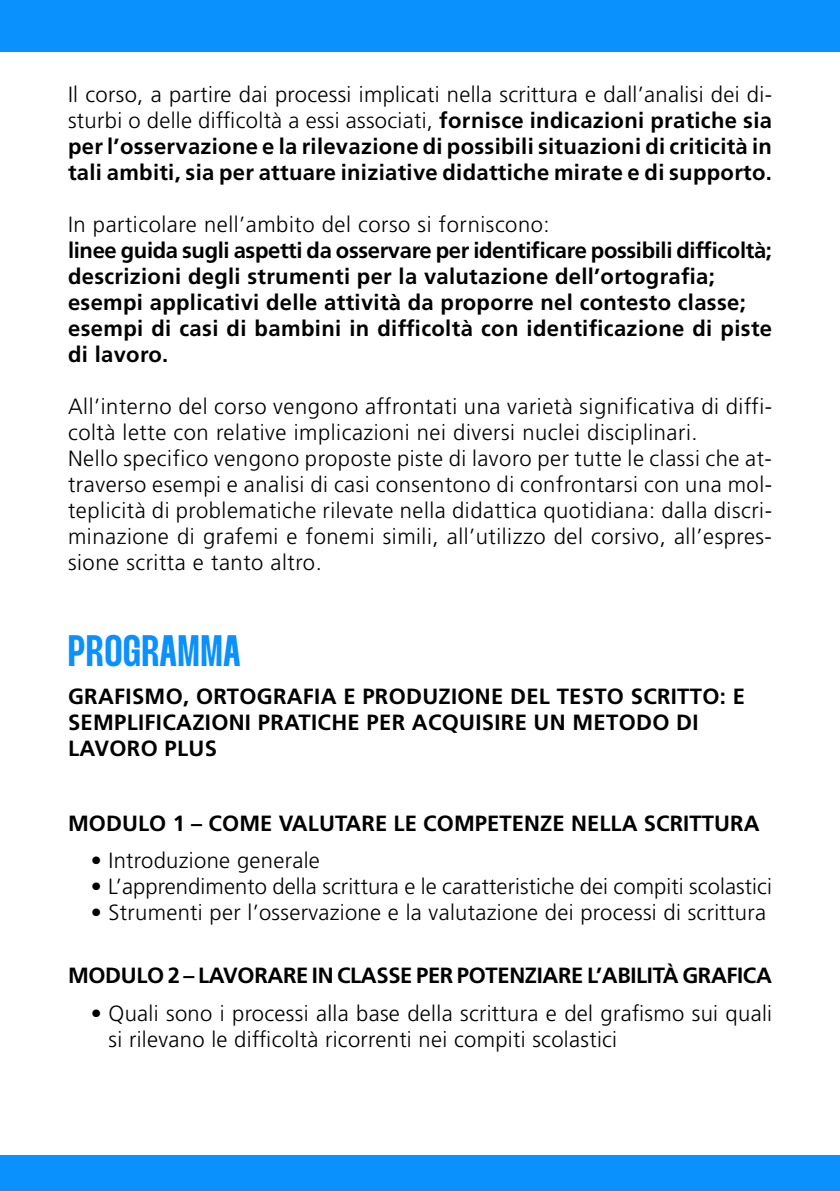
<style>
.page{position:relative;width:840px;height:1191px;background:#fff}
.page>*{position:absolute;margin:0;border:0;box-sizing:border-box;transform-origin:0 0}
.t1{font:44px "Thunder Semi Bold LC";letter-spacing:.025em;color:#0a91fe}
.t2{font:700 22px/26px "Frutiger LT Std";letter-spacing:.015em;color:#000}
.t3{font:300 22px/26px "Frutiger LT Std";letter-spacing:.025em;color:#000}
.t4{font:300 22px "Frutiger LT Std";letter-spacing:.005em;color:#000}
.t5{font:700 22px "Frutiger LT Std";letter-spacing:-.015em;color:#000}
.s1{font-weight:300}
</style>
<div class="page">
<div style="left:0;top:0;width:839px;height:51px;background:#0a91fe"></div>
<div style="left:0;top:1155px;width:839px;height:36px;background:#0a91fe"></div>
<p class="t2" style="left:68px;top:81px;width:705px;text-align:justify"><span class="s1">Il corso, a partire dai processi implicati nella scrittura e dall’analisi dei di&shy;sturbi o delle difficoltà a essi associati,</span> fornisce indicazioni pratiche sia per l’osservazione e la rilevazione di possibili situazioni di criticità in tali ambiti, sia per attuare iniziative didattiche mirate e di supporto.</p>
<p class="t3" style="left:68px;top:211px;width:483px">In particolare nell’ambito del corso si forniscono:</p>
<p class="t2" style="left:68px;top:237px;width:705px">linee guida sugli aspetti da osservare per identificare possibili difficoltà; descrizioni degli strumenti per la valutazione dell’ortografia; esempi applicativi delle attività da proporre nel contesto classe; esempi di casi di bambini in difficoltà con identificazione di piste di lavoro.</p>
<p class="t3" style="left:68px;top:393px;width:705px">All’interno del corso vengono affrontati una varietà significativa di diffi&shy;coltà lette con relative implicazioni nei diversi nuclei disciplinari.<br>Nello specifico vengono proposte piste di lavoro per tutte le classi che at&shy;traverso esempi e analisi di casi consentono di confrontarsi con una mol&shy;teplicità di problematiche rilevate nella didattica quotidiana: dalla discri&shy;minazione di grafemi e fonemi simili, all’utilizzo del corsivo, all’espres&shy;sione scritta e tanto altro.</p>
<h1 class="t1" style="left:68px;top:627px;width:174px">PROGRAMMA</h1>
<p class="t2" style="left:68px;top:683px;width:678px">GRAFISMO, ORTOGRAFIA E PRODUZIONE DEL TESTO SCRITTO: E<br>SEMPLIFICAZIONI PRATICHE PER ACQUISIRE UN METODO DI<br>LAVORO PLUS</p>
<p class="t2" style="left:68px;top:810px;width:692px">MODULO 1 – COME VALUTARE LE COMPETENZE NELLA SCRITTURA</p>
<p class="t3" style="left:91px;top:847px;width:230px">• Introduzione generale</p>
<p class="t4" style="left:91px;top:874px;width:682px">• L’apprendimento della scrittura e le caratteristiche dei compiti scolastici</p>
<p class="t3" style="left:91px;top:899px;width:676px">• Strumenti per l’osservazione e la valutazione dei processi di scrittura</p>
<p class="t5" style="left:68px;top:962px;width:705px">MODULO 2 – LAVORARE IN CLASSE PER POTENZIARE L’ABILITÀ GRAFICA</p>
<p class="t3" style="left:108px;top:1000px;width:664px;text-indent:-18px">• Quali sono i processi alla base della scrittura e del grafismo sui quali si rilevano le difficoltà ricorrenti nei compiti scolastici</p>
</div>
